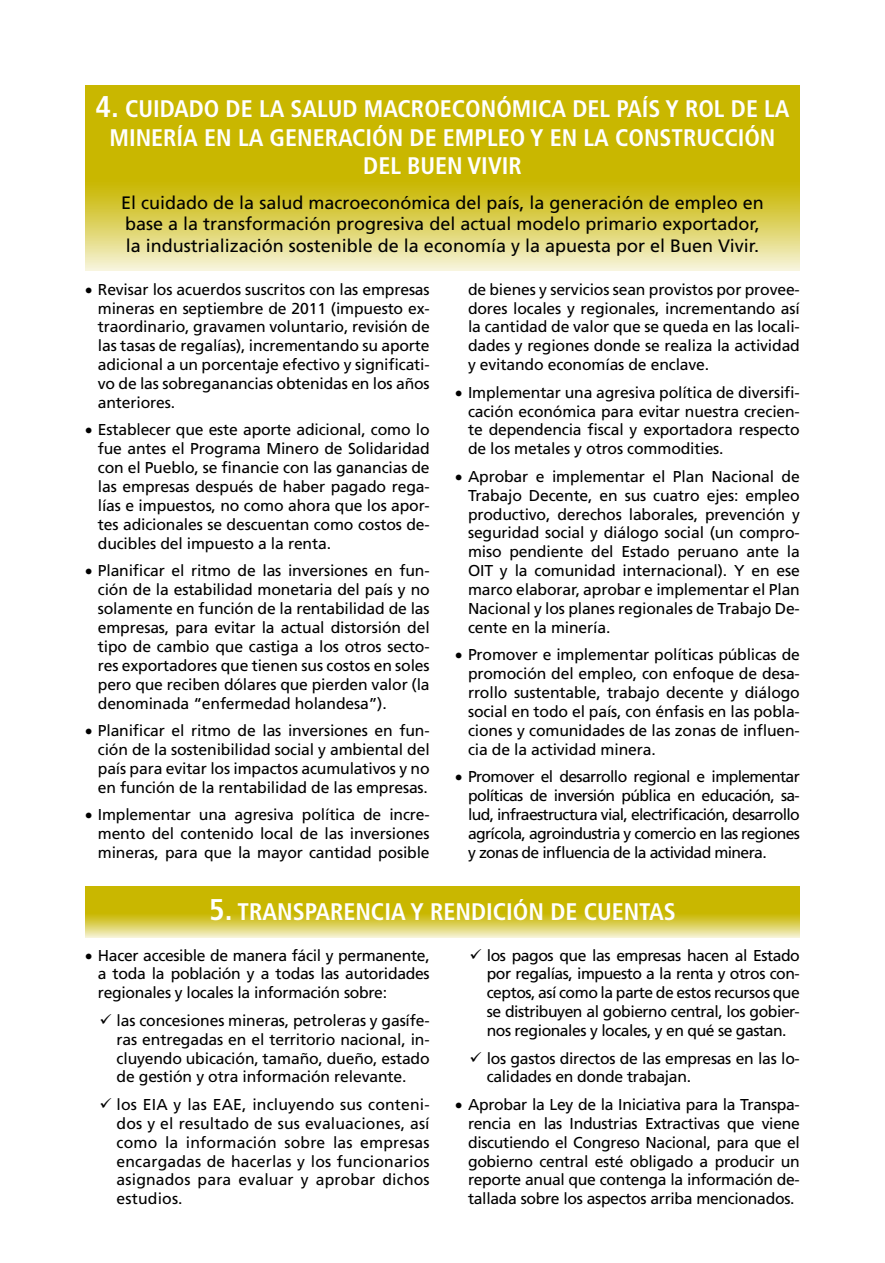
<style>
.page{position:relative;width:885px;height:1263px;background:#fff}
.page>*{position:absolute;margin:0;border:0;box-sizing:border-box;transform-origin:0 0}
.t1{font:700 condensed 24px/28.5px "Frutiger LT Std";color:#fff;text-align:center}
.t2{font:18px/21.6px "Frutiger";color:#000}
.t3{font:15.75px/18.9px "Frutiger";letter-spacing:-.01em;color:#000;text-align:justify}
.s1{font-size:30px}
</style>
<div class="page">
<svg style="left:85px;top:85px;width:714px;height:186px;background:#d3c432"></svg>
<svg style="left:85px;top:887px;width:714px;height:51px;background:#d3c431"></svg>
<h1 class="t1" style="left:95px;top:95px;width:695px"><span class="s1">4.</span> CUIDADO DE LA SALUD MACROECONÓMICA DEL PAÍS Y ROL DE LA<br>MINERÍA EN LA GENERACIÓN DE EMPLEO Y EN LA CONSTRUCCIÓN<br>DEL BUEN VIVIR</h1>
<p class="t2" style="left:121px;top:192px;width:644px">El cuidado de la salud macroeconómica del país, la generación de empleo en base a la transformación progresiva del actual modelo primario exportador, la industrialización sostenible de la economía y la apuesta por el Buen Vivir.</p>
<p class="t3" style="left:98px;top:280px;width:333px;text-indent:-13px">• Revisar los acuerdos suscritos con las empresas mineras en septiembre de 2011 (impuesto ex&shy;traordinario, gravamen voluntario, revisión de las tasas de regalías), incrementando su aporte adicional a un porcentaje efectivo y significati&shy;vo de las sobreganancias obtenidas en los años anteriores.</p>
<p class="t3" style="left:98px;top:421px;width:333px;text-indent:-13px">• Establecer que este aporte adicional, como lo fue antes el Programa Minero de Solidaridad con el Pueblo, se financie con las ganancias de las empresas después de haber pagado rega&shy;lías e impuestos, no como ahora que los apor&shy;tes adicionales se descuentan como costos de&shy;ducibles del impuesto a la renta.</p>
<p class="t3" style="left:98px;top:561px;width:333px;text-indent:-13px">• Planificar el ritmo de las inversiones en fun&shy;ción de la estabilidad monetaria del país y no solamente en función de la rentabilidad de las empresas, para evitar la actual distorsión del tipo de cambio que castiga a los otros secto&shy;res exportadores que tienen sus costos en soles pero que reciben dólares que pierden valor (la denominada “enfermedad holandesa”).</p>
<p class="t3" style="left:98px;top:721px;width:333px;text-indent:-13px">• Planificar el ritmo de las inversiones en fun&shy;ción de la sostenibilidad social y ambiental del país para evitar los impactos acumulativos y no en función de la rentabilidad de las empresas.</p>
<p class="t3" style="left:98px;top:805px;width:333px;text-indent:-13px">• Implementar una agresiva política de incre&shy;mento del contenido local de las inversiones mineras, para que la mayor cantidad posible</p>
<p class="t3" style="left:468px;top:280px;width:333px">de bienes y servicios sean provistos por provee&shy;dores locales y regionales, incrementando así la cantidad de valor que se queda en las locali&shy;dades y regiones donde se realiza la actividad y evitando economías de enclave.</p>
<p class="t3" style="left:468px;top:383px;width:333px;text-indent:-13px">• Implementar una agresiva política de diversifi&shy;cación económica para evitar nuestra crecien&shy;te dependencia fiscal y exportadora respecto de los metales y otros commodities.</p>
<p class="t3" style="left:468px;top:467px;width:333px;text-indent:-13px">• Aprobar e implementar el Plan Nacional de Trabajo Decente, en sus cuatro ejes: empleo productivo, derechos laborales, prevención y seguridad social y diálogo social (un compro&shy;miso pendiente del Estado peruano ante la OIT y la comunidad internacional). Y en ese marco elaborar, aprobar e implementar el Plan Nacional y los planes regionales de Trabajo De&shy;cente en la minería.</p>
<p class="t3" style="left:468px;top:645px;width:333px;text-indent:-13px">• Promover e implementar políticas públicas de promoción del empleo, con enfoque de desa&shy;rrollo sustentable, trabajo decente y diálogo social en todo el país, con énfasis en las pobla&shy;ciones y comunidades de las zonas de influen&shy;cia de la actividad minera.</p>
<p class="t3" style="left:468px;top:767px;width:333px;text-indent:-13px">• Promover el desarrollo regional e implementar políticas de inversión pública en educación, sa&shy;lud, infraestructura vial, electrificación, desarrollo agrícola, agroindustria y comercio en las regiones y zonas de influencia de la actividad minera.</p>
<h1 class="t1" style="left:209px;top:897px;width:465px"><span class="s1">5.</span> TRANSPARENCIA Y RENDICIÓN DE CUENTAS</h1>
<p class="t3" style="left:98px;top:946px;width:333px;text-indent:-13px">• Hacer accesible de manera fácil y permanente, a toda la población y a todas las autoridades regionales y locales la información sobre:</p>
<p class="t3" style="left:117px;top:1011px;width:314px;text-indent:-17px">✓ las concesiones mineras, petroleras y gasífe&shy;ras entregadas en el territorio nacional, in&shy;cluyendo ubicación, tamaño, dueño, estado de gestión y otra información relevante.</p>
<p class="t3" style="left:117px;top:1095px;width:314px;text-indent:-17px">✓ los EIA y las EAE, incluyendo sus conteni&shy;dos y el resultado de sus evaluaciones, así como la información sobre las empresas encargadas de hacerlas y los funcionarios asignados para evaluar y aprobar dichos estudios.</p>
<p class="t3" style="left:486px;top:946px;width:314px;text-indent:-17px">✓ los pagos que las empresas hacen al Estado por regalías, impuesto a la renta y otros con&shy;ceptos, así como la parte de estos recursos que se distribuyen al gobierno central, los gobier&shy;nos regionales y locales, y en qué se gastan.</p>
<p class="t3" style="left:486px;top:1049px;width:314px;text-indent:-17px">✓ los gastos directos de las empresas en las lo&shy;calidades en donde trabajan.</p>
<p class="t3" style="left:468px;top:1095px;width:333px;text-indent:-13px">• Aprobar la Ley de la Iniciativa para la Transpa&shy;rencia en las Industrias Extractivas que viene discutiendo el Congreso Nacional, para que el gobierno central esté obligado a producir un reporte anual que contenga la información de&shy;tallada sobre los aspectos arriba mencionados.</p>
</div>
